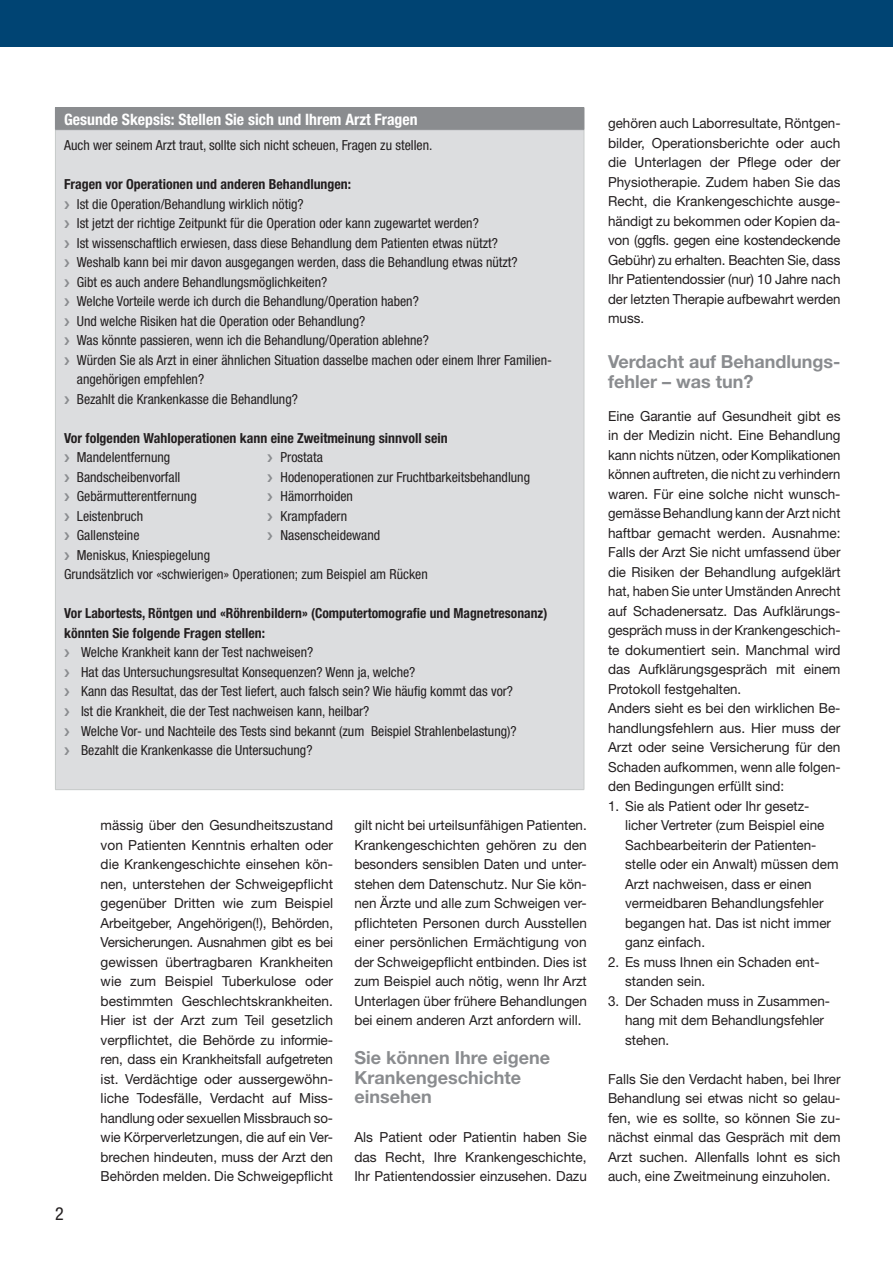
<style>
.page{position:relative;width:893px;height:1263px;background:#fff}
.page>*{position:absolute;margin:0;border:0;box-sizing:border-box;transform-origin:0 0}
.t1{font:700 18px/19.5px "Helvetica Neue LT Std";color:#8a8c8f}
.t2{font:condensed 18px "Helvetica Neue LT Std";color:#231f20}
.t3{font:700 condensed 15.75px "Helvetica Neue LT Std";color:#fff}
.t4{font:13.8px/19.5px "Helvetica Neue LT Std";color:#231f20;text-align:justify}
.t5{font:condensed 13.8px/19.5px "Helvetica Neue LT Std";color:#231f20}
.t6{font:13.8px/19.5px "Helvetica Neue LT Std";color:#231f20;text-align:justify;scale:.96 1}
.t7{font:700 condensed 13.8px/19.5px "Helvetica Neue LT Std";color:#231f20}
</style>
<div class="page">
<div style="left:0;top:0;width:893px;height:47px;background:#004473"></div>
<div style="left:55px;top:108px;width:529px;height:22px;background:#8a8c8f"></div>
<div style="left:55px;top:130px;width:529px;height:660px;background:#dcdddf"></div>
<hr style="left:55px;top:130px;width:1px;height:659px;background:#c7cbca">
<hr style="left:584px;top:130px;width:1px;height:659px;background:#c7cbca">
<hr style="left:55px;top:107px;width:529px;height:1px;background:#8a8c8f">
<svg style="left:584px;top:108px;width:1px;height:21px"></svg>
<hr style="left:55px;top:789px;width:529px;height:1px;background:#c7cbca">
<p class="t3" style="left:64px;top:110px;width:355px">Gesunde Skepsis: Stellen Sie sich und Ihrem Arzt Fragen</p>
<p class="t5" style="left:64px;top:136px;width:370px">Auch wer seinem Arzt traut, sollte sich nicht scheuen, Fragen zu stellen.</p>
<p class="t7" style="left:64px;top:175px;width:289px">Fragen vor Operationen und anderen Behandlungen:</p>
<p class="t5" style="left:77px;top:194px;width:477px">Ist die Operation/Behandlung wirklich nötig?<br>Ist jetzt der richtige Zeitpunkt für die Operation oder kann zugewartet werden?<br>Ist wissenschaftlich erwiesen, dass diese Behandlung dem Patienten etwas nützt?<br>Weshalb kann bei mir davon ausgegangen werden, dass die Behandlung etwas nützt?<br>Gibt es auch andere Behandlungsmöglichkeiten?<br>Welche Vorteile werde ich durch die Behandlung/Operation haben?<br>Und welche Risiken hat die Operation oder Behandlung?<br>Was könnte passieren, wenn ich die Behandlung/Operation ablehne?<br>Würden Sie als Arzt in einer ähnlichen Situation dasselbe machen oder einem Ihrer Familien&shy;angehörigen empfehlen?<br>Bezahlt die Krankenkasse die Behandlung?</p>
<p class="t7" style="left:64px;top:428px;width:385px">Vor folgenden Wahloperationen kann eine Zweitmeinung sinnvoll sein</p>
<p class="t5" style="left:77px;top:448px;width:95px">Mandelentfernung</p>
<p class="t5" style="left:281px;top:448px;width:44px">Prostata</p>
<p class="t5" style="left:77px;top:467px;width:105px">Bandscheibenvorfall</p>
<p class="t5" style="left:281px;top:467px;width:251px">Hodenoperationen zur Fruchtbarkeitsbehandlung</p>
<p class="t5" style="left:77px;top:487px;width:121px">Gebärmutterentfernung</p>
<p class="t5" style="left:281px;top:487px;width:74px">Hämorrhoiden</p>
<p class="t5" style="left:77px;top:506px;width:68px">Leistenbruch</p>
<p class="t5" style="left:281px;top:506px;width:68px">Krampfadern</p>
<p class="t5" style="left:77px;top:526px;width:64px">Gallensteine</p>
<p class="t5" style="left:281px;top:526px;width:101px">Nasenscheidewand</p>
<p class="t5" style="left:64px;top:545px;width:365px;text-indent:13px">Meniskus, Kniespiegelung<br>Grundsätzlich vor «schwierigen» Operationen; zum Beispiel am Rücken</p>
<p class="t7" style="left:64px;top:604px;width:485px">Vor Labortests, Röntgen und «Röhrenbildern» (Computertomografie und Magnetresonanz) könnten Sie folgende Fragen stellen:</p>
<p class="t5" style="left:81px;top:643px;width:437px">Welche Krankheit kann der Test nachweisen?<br>Hat das Untersuchungsresultat Konsequenzen? Wenn ja, welche?<br>Kann das Resultat, das der Test liefert, auch falsch sein? Wie häufig kommt das vor?<br>Ist die Krankheit, die der Test nachweisen kann, heilbar?<br>Welche Vor- und Nachteile des Tests sind bekannt (zum Beispiel Strahlenbelastung)?<br>Bezahlt die Krankenkasse die Untersuchung?</p>
<h1 class="t2" style="left:55px;top:1203px;width:10px">2</h1>
<p class="t4" style="left:101px;top:815px;width:234px">mässig über den Gesundheitszustand von Patienten Kenntnis erhalten oder die Krankengeschichte einsehen kön&shy;nen, unterstehen der Schweigepflicht gegenüber Dritten wie zum Beispiel Arbeitgeber, Angehörigen(!), Behörden, Versicherungen. Ausnahmen gibt es bei gewissen übertragbaren Krankheiten wie zum Beispiel Tuberkulose oder bestimmten Geschlechtskrankheiten.<br>Hier ist der Arzt zum Teil gesetzlich verpflichtet, die Behörde zu informie&shy;ren, dass ein Krankheitsfall aufgetreten ist. Verdächtige oder aussergewöhn&shy;liche Todesfälle, Verdacht auf Miss&shy;handlung oder sexuellen Missbrauch so&shy;wie Körperverletzungen, die auf ein Ver&shy;brechen hindeuten, muss der Arzt den Behörden melden. Die Schweigepflicht</p>
<p class="t4" style="left:354px;top:815px;width:234px">gilt nicht bei urteilsunfähigen Patienten.<br>Krankengeschichten gehören zu den besonders sensiblen Daten und unter&shy;stehen dem Datenschutz. Nur Sie kön&shy;nen Ärzte und alle zum Schweigen ver&shy;pflichteten Personen durch Ausstellen einer persönlichen Ermächtigung von der Schweigepflicht entbinden. Dies ist zum Beispiel auch nötig, wenn Ihr Arzt Unterlagen über frühere Behandlungen bei einem anderen Arzt anfordern will.</p>
<h1 class="t1" style="left:354px;top:1048px;width:197px">Sie können Ihre eigene<br>Krankengeschichte einsehen</h1>
<p class="t4" style="left:354px;top:1127px;width:234px">Als Patient oder Patientin haben Sie das Recht, Ihre Krankengeschichte, Ihr Patientendossier einzusehen. Dazu</p>
<p class="t6" style="left:608px;top:113px;width:244px">gehören auch Laborresultate, Röntgen&shy;bilder, Operationsberichte oder auch die Unterlagen der Pflege oder der Physiotherapie. Zudem haben Sie das Recht, die Krankengeschichte ausge&shy;händigt zu bekommen oder Kopien da&shy;von (ggfls. gegen eine kostendeckende Gebühr) zu erhalten. Beachten Sie, dass Ihr Patientendossier (nur) 10 Jahre nach der letzten Therapie aufbewahrt werden muss.</p>
<h1 class="t1" style="left:608px;top:352px;width:234px">Verdacht auf Behandlungs&shy;fehler – was tun?</h1>
<p class="t4" style="left:608px;top:406px;width:234px;text-align:left">Eine Garantie auf Gesundheit gibt es in der Medizin nicht. Eine Behandlung kann nichts nützen, oder Komplikationen können auftreten, die nicht zu verhindern waren. Für eine solche nicht wunsch&shy;gemässe Behandlung kann der Arzt nicht haftbar gemacht werden. Ausnahme:<br>Falls der Arzt Sie nicht umfassend über die Risiken der Behandlung aufgeklärt hat, haben Sie unter Umständen Anrecht auf Schadenersatz. Das Aufklärungs&shy;gespräch muss in der Krankengeschich&shy;te dokumentiert sein. Manchmal wird das Aufklärungsgespräch mit einem Protokoll festgehalten.<br>Anders sieht es bei den wirklichen Be&shy;handlungsfehlern aus. Hier muss der Arzt oder seine Versicherung für den Schaden aufkommen, wenn alle folgen&shy;den Bedingungen erfüllt sind:</p>
<p class="t4" style="left:625px;top:796px;width:215px;text-align:left;text-indent:-17px">1. Sie als Patient oder Ihr gesetz&shy;licher Vertreter (zum Beispiel eine<br>Sachbearbeiterin der Patienten&shy;stelle oder ein Anwalt) müssen dem<br>Arzt nachweisen, dass er einen vermeidbaren Behandlungsfehler begangen hat. Das ist nicht immer ganz einfach.</p>
<p class="t4" style="left:625px;top:952px;width:196px;text-indent:-17px">2. Es muss Ihnen ein Schaden ent&shy;standen sein.</p>
<p class="t4" style="left:625px;top:991px;width:206px;text-align:left;text-indent:-17px">3. Der Schaden muss in Zusammen&shy;hang mit dem Behandlungsfehler stehen.</p>
<p class="t4" style="left:608px;top:1069px;width:234px">Falls Sie den Verdacht haben, bei Ihrer Behandlung sei etwas nicht so gelau&shy;fen, wie es sollte, so können Sie zu&shy;nächst einmal das Gespräch mit dem Arzt suchen. Allenfalls lohnt es sich auch, eine Zweitmeinung einzuholen.</p>
</div>
